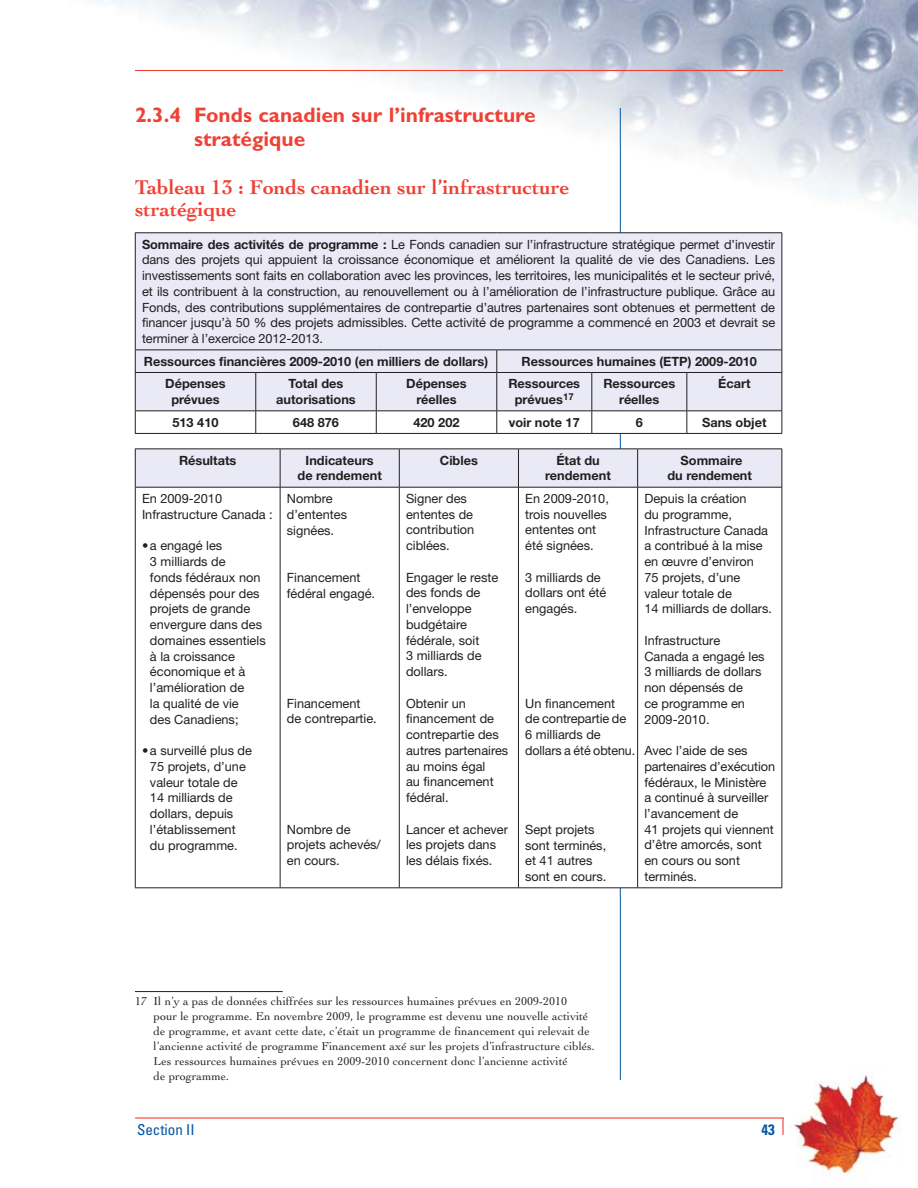
<style>
.page{position:relative;width:918px;height:1188px;background:#fff}
.page>*{position:absolute;margin:0;border:0;box-sizing:border-box;transform-origin:0 0}
.t1{font:700 21px/22.5px "Cochin LT Std";color:#ef4135}
.t2{font:700 21px/24px "Gill Sans Std";color:#ef4135}
.t3{font:condensed 15px "Univers";color:#0055a4}
.t4{font:700 condensed 15px "Univers";color:#0055a4}
.t5{font:12.75px/15.8px "Helvetica Neue LT Std";color:#231f20}
.t6{font:700 12.75px/15.8px "Helvetica Neue LT Std";color:#231f20;text-align:center}
.t7{font:12px/15px "Cochin LT Std";color:#231f20}
.s1{font-weight:700}
</style>
<div class="page">
<img style="left:95px;top:0;width:823px;height:297px">
<img style="left:794px;top:1072px;width:107px;height:104px">
<hr style="left:135px;top:1117px;width:649px;height:2px;background:#ef4135">
<svg style="left:782px;top:1118px;width:2px;height:17px"></svg>
<hr style="left:135px;top:70px;width:648px;height:1px;background:#ef4135">
<hr style="left:620px;top:108px;width:1px;height:972px;background:#0055a4">
<hr style="left:135px;top:991px;width:148px;height:1px;background:#231f20">
<div style="left:136px;top:234px;width:646px;height:177px;background:#e9eaf6"></div>
<hr style="left:135px;top:233px;width:121px;height:1px;background:#231f20">
<hr style="left:135px;top:233px;width:1px;height:117px;background:#231f20">
<hr style="left:256px;top:233px;width:120px;height:1px;background:#231f20">
<hr style="left:376px;top:233px;width:121px;height:1px;background:#231f20">
<hr style="left:497px;top:233px;width:95px;height:1px;background:#231f20">
<hr style="left:592px;top:233px;width:95px;height:1px;background:#231f20">
<hr style="left:687px;top:233px;width:95px;height:1px;background:#231f20">
<hr style="left:782px;top:233px;width:1px;height:117px;background:#231f20">
<hr style="left:135px;top:350px;width:121px;height:1px;background:#231f20">
<svg style="left:135px;top:350px;width:1px;height:22px"></svg>
<hr style="left:256px;top:350px;width:120px;height:1px;background:#231f20">
<hr style="left:376px;top:350px;width:121px;height:1px;background:#231f20">
<hr style="left:497px;top:350px;width:95px;height:1px;background:#231f20">
<svg style="left:497px;top:350px;width:1px;height:22px"></svg>
<hr style="left:592px;top:350px;width:95px;height:1px;background:#231f20">
<hr style="left:687px;top:350px;width:95px;height:1px;background:#231f20">
<svg style="left:782px;top:350px;width:1px;height:22px"></svg>
<hr style="left:135px;top:372px;width:121px;height:1px;background:#231f20">
<hr style="left:135px;top:373px;width:1px;height:38px;background:#231f20">
<hr style="left:256px;top:372px;width:120px;height:1px;background:#231f20">
<hr style="left:256px;top:373px;width:1px;height:38px;background:#231f20">
<hr style="left:376px;top:372px;width:121px;height:1px;background:#231f20">
<hr style="left:376px;top:373px;width:1px;height:38px;background:#231f20">
<hr style="left:497px;top:372px;width:95px;height:1px;background:#231f20">
<hr style="left:497px;top:373px;width:1px;height:38px;background:#231f20">
<hr style="left:592px;top:372px;width:95px;height:1px;background:#231f20">
<hr style="left:592px;top:373px;width:1px;height:38px;background:#231f20">
<hr style="left:687px;top:372px;width:95px;height:1px;background:#231f20">
<hr style="left:687px;top:373px;width:1px;height:38px;background:#231f20">
<hr style="left:782px;top:373px;width:1px;height:38px;background:#231f20">
<svg style="left:135px;top:411px;width:648px;height:22px"></svg>
<hr style="left:135px;top:433px;width:121px;height:1px;background:#231f20">
<hr style="left:256px;top:433px;width:120px;height:1px;background:#231f20">
<hr style="left:376px;top:433px;width:121px;height:1px;background:#231f20">
<hr style="left:497px;top:433px;width:95px;height:1px;background:#231f20">
<hr style="left:592px;top:433px;width:95px;height:1px;background:#231f20">
<hr style="left:687px;top:433px;width:95px;height:1px;background:#231f20">
<div style="left:136px;top:450px;width:646px;height:37px;background:#e9eaf6"></div>
<svg style="left:136px;top:488px;width:646px;height:400px"></svg>
<hr style="left:135px;top:487px;width:1px;height:401px;background:#231f20">
<hr style="left:280px;top:487px;width:1px;height:401px;background:#231f20">
<hr style="left:399px;top:487px;width:1px;height:401px;background:#231f20">
<hr style="left:518px;top:487px;width:1px;height:401px;background:#231f20">
<hr style="left:637px;top:487px;width:1px;height:401px;background:#231f20">
<hr style="left:782px;top:487px;width:1px;height:401px;background:#231f20">
<hr style="left:135px;top:888px;width:145px;height:1px;background:#231f20">
<hr style="left:280px;top:888px;width:119px;height:1px;background:#231f20">
<hr style="left:399px;top:888px;width:119px;height:1px;background:#231f20">
<hr style="left:518px;top:888px;width:120px;height:1px;background:#231f20">
<hr style="left:638px;top:888px;width:144px;height:1px;background:#231f20">
<hr style="left:135px;top:449px;width:145px;height:1px;background:#231f20">
<hr style="left:135px;top:449px;width:1px;height:38px;background:#231f20">
<hr style="left:280px;top:449px;width:119px;height:1px;background:#231f20">
<hr style="left:280px;top:449px;width:1px;height:38px;background:#231f20">
<hr style="left:399px;top:449px;width:119px;height:1px;background:#231f20">
<hr style="left:399px;top:449px;width:1px;height:38px;background:#231f20">
<hr style="left:518px;top:449px;width:120px;height:1px;background:#231f20">
<hr style="left:518px;top:449px;width:1px;height:38px;background:#231f20">
<hr style="left:638px;top:449px;width:144px;height:1px;background:#231f20">
<hr style="left:637px;top:449px;width:1px;height:38px;background:#231f20">
<hr style="left:782px;top:449px;width:1px;height:38px;background:#231f20">
<hr style="left:135px;top:487px;width:145px;height:1px;background:#231f20">
<hr style="left:280px;top:487px;width:119px;height:1px;background:#231f20">
<hr style="left:399px;top:487px;width:119px;height:1px;background:#231f20">
<hr style="left:518px;top:487px;width:120px;height:1px;background:#231f20">
<hr style="left:638px;top:487px;width:144px;height:1px;background:#231f20">
<h1 class="t2" style="left:194px;top:103px;width:343px;text-indent:-59px">2.3.4 Fonds canadien sur l’infrastructure stratégique</h1>
<h1 class="t1" style="left:135px;top:175px;width:436px">Tableau 13 : Fonds canadien sur l’infrastructure stratégique</h1>
<p class="t5" style="left:142px;top:236px;width:635px;text-align:justify"><span class="s1">Sommaire des activités de programme :</span> Le Fonds canadien sur l’infrastructure stratégique permet d’investir dans des projets qui appuient la croissance économique et améliorent la qualité de vie des Canadiens. Les investissements sont faits en collaboration avec les provinces, les territoires, les municipalités et le secteur privé, et ils contribuent à la construction, au renouvellement ou à l’amélioration de l’infrastructure publique. Grâce au Fonds, des contributions supplémentaires de contrepartie d’autres partenaires sont obtenues et permettent de financer jusqu’à 50 % des projets admissibles. Cette activité de programme a commencé en 2003 et devrait se terminer à l’exercice 2012-2013.</p>
<p class="t6" style="left:144px;top:353px;width:346px">Ressources financières 2009-2010 (en milliers de dollars)</p>
<p class="t6" style="left:522px;top:353px;width:237px">Ressources humaines (ETP) 2009-2010</p>
<p class="t6" style="left:165px;top:376px;width:62px">Dépenses prévues</p>
<p class="t6" style="left:276px;top:376px;width:81px">Total des autorisations</p>
<p class="t6" style="left:406px;top:376px;width:62px">Dépenses réelles</p>
<p class="t6" style="left:508px;top:376px;width:73px">Ressources prévues<sup>17</sup></p>
<p class="t6" style="left:603px;top:376px;width:73px">Ressources réelles</p>
<p class="t6" style="left:718px;top:376px;width:34px">Écart</p>
<p class="t6" style="left:172px;top:414px;width:48px">513 410</p>
<p class="t6" style="left:293px;top:414px;width:48px">648 876</p>
<p class="t6" style="left:413px;top:414px;width:48px">420 202</p>
<p class="t6" style="left:509px;top:414px;width:73px">voir note 17</p>
<p class="t6" style="left:636px;top:414px;width:9px">6</p>
<p class="t6" style="left:702px;top:414px;width:66px">Sans objet</p>
<p class="t6" style="left:179px;top:452px;width:59px">Résultats</p>
<p class="t6" style="left:298px;top:452px;width:86px">Indicateurs de rendement</p>
<p class="t6" style="left:440px;top:452px;width:39px">Cibles</p>
<p class="t6" style="left:545px;top:452px;width:67px">État du rendement</p>
<p class="t6" style="left:668px;top:452px;width:86px">Sommaire<br>du rendement</p>
<p class="t5" style="left:142px;top:490px;width:132px">En 2009-2010<br>Infrastructure Canada :</p>
<p class="t5" style="left:150px;top:538px;width:117px;text-indent:-8px">• a engagé les<br>3 milliards de<br>fonds fédéraux non dépensés pour des projets de grande envergure dans des domaines essentiels à la croissance économique et à l’amélioration de<br>la qualité de vie<br>des Canadiens;</p>
<p class="t5" style="left:150px;top:742px;width:104px;text-indent:-8px">• a surveillé plus de<br>75 projets, d’une valeur totale de<br>14 milliards de dollars, depuis l’établissement du programme.</p>
<p class="t5" style="left:406px;top:490px;width:70px">Signer des ententes de contribution ciblées.</p>
<p class="t5" style="left:406px;top:569px;width:94px">Engager le reste des fonds de l’enveloppe budgétaire fédérale, soit<br>3 milliards de dollars.</p>
<p class="t5" style="left:406px;top:695px;width:104px">Obtenir un financement de contrepartie des autres partenaires au moins égal<br>au financement fédéral.</p>
<p class="t5" style="left:406px;top:821px;width:104px">Lancer et achever les projets dans les délais fixés.</p>
<p class="t5" style="left:644px;top:490px;width:129px">Depuis la création<br>du programme,<br>Infrastructure Canada a contribué à la mise en œuvre d’environ<br>75 projets, d’une valeur totale de<br>14 milliards de dollars.</p>
<p class="t5" style="left:644px;top:632px;width:122px">Infrastructure<br>Canada a engagé les<br>3 milliards de dollars non dépensés de<br>ce programme en<br>2009-2010.</p>
<p class="t5" style="left:644px;top:742px;width:132px">Avec l’aide de ses partenaires d’exécution fédéraux, le Ministère a continué à surveiller l’avancement de<br>41 projets qui viennent d’être amorcés, sont en cours ou sont terminés.</p>
<p class="t5" style="left:525px;top:490px;width:85px">En 2009-2010, trois nouvelles ententes ont été signées.</p>
<p class="t5" style="left:525px;top:569px;width:83px">3 milliards de dollars ont été engagés.</p>
<p class="t5" style="left:287px;top:490px;width:62px">Nombre d’ententes signées.</p>
<p class="t5" style="left:287px;top:569px;width:90px">Financement fédéral engagé.</p>
<p class="t5" style="left:525px;top:695px;width:111px">Un financement<br>de contrepartie de<br>6 milliards de dollars a été obtenu.</p>
<p class="t5" style="left:287px;top:695px;width:91px">Financement de contrepartie.</p>
<p class="t5" style="left:525px;top:821px;width:83px">Sept projets sont terminés, et 41 autres sont en cours.</p>
<p class="t5" style="left:287px;top:821px;width:95px">Nombre de projets achevés/ en cours.</p>
<p class="t7" style="left:154px;top:994px;width:443px;text-indent:-19px">17 Il n’y a pas de données chiffrées sur les ressources humaines prévues en 2009-2010<br>pour le programme. En novembre 2009, le programme est devenu une nouvelle activité de programme, et avant cette date, c’était un programme de financement qui relevait de l’ancienne activité de programme Financement axé sur les projets d’infrastructure ciblés.<br>Les ressources humaines prévues en 2009-2010 concernent donc l’ancienne activité<br>de programme.</p>
<p class="t3" style="left:137px;top:1120px;width:59px">Section II</p>
<p class="t4" style="left:761px;top:1120px;width:15px">43</p>
</div>
